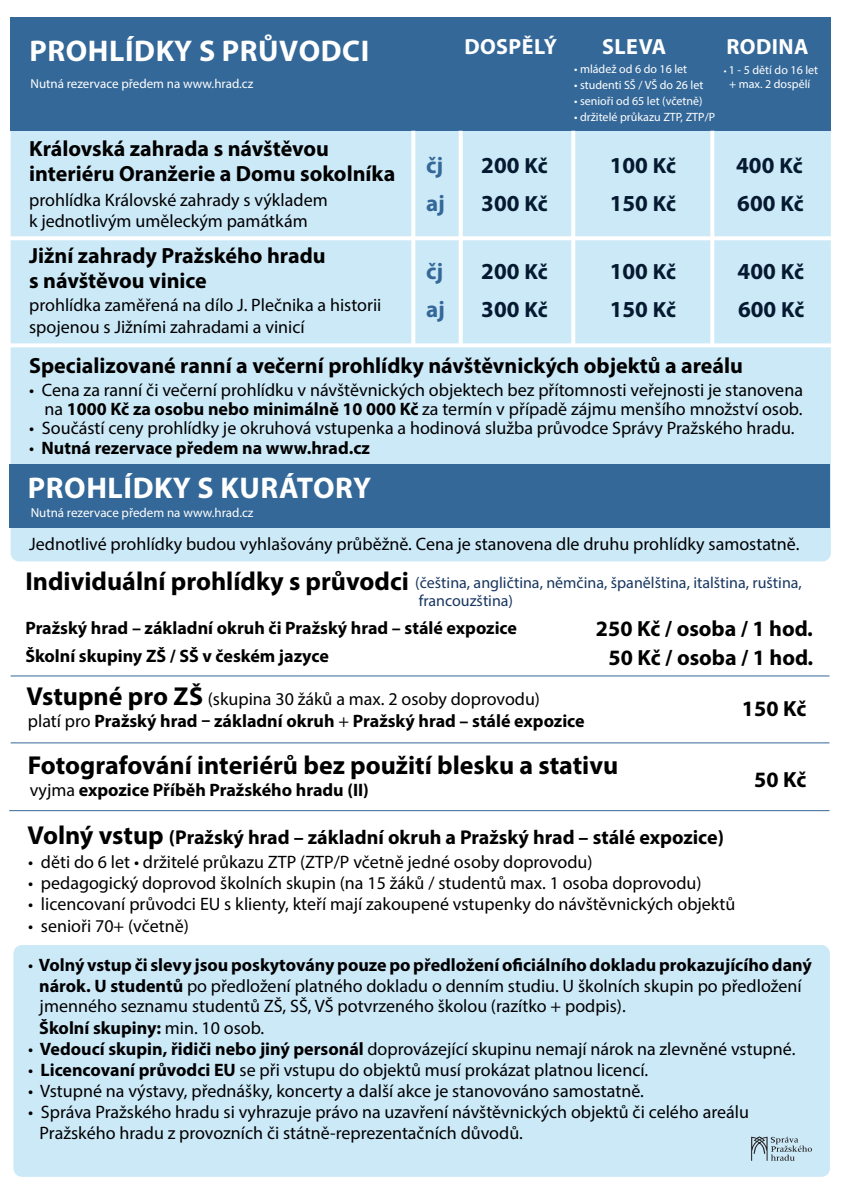
<style>
.page{position:relative;width:842px;height:1191px;background:#fff}
.page>*{position:absolute;margin:0;border:0;box-sizing:border-box;transform-origin:0 0}
.t1{font:700 30px "Myriad Pro";letter-spacing:.02em;color:#fff}
.t2{font:700 26px "Myriad Pro";color:#000001}
.t3{font:700 23px "Myriad Pro";color:#051a30}
.t4{font:700 23px "Myriad Pro";color:#346898}
.t5{font:700 22px/25px "Myriad Pro";color:#000001}
.t6{font:700 22px "Myriad Pro";letter-spacing:.02em;color:#fff}
.t7{font:700 20px "Myriad Pro";color:#000001}
.t8{font:18px/20.5px "Myriad Pro";color:#000002}
.t9{font:18px/19px "Myriad Pro";color:#000001;text-align:right}
.t10{font:700 18px/21.6px "Myriad Pro";color:#000001}
.t11{font:700 18px "Myriad Pro";color:#000002}
.t12{font:16px/18px "Myriad Pro";color:#183661}
.t13{font:13px "Myriad Pro";color:#fff}
.t14{font:12px/14.4px "Myriad Pro";color:#fff;text-align:center}
.s1{font-size:10px}
.s2{font-size:22px}
.s3{font-weight:700}
.s4{font-weight:400}
.s5{font-size:26px}
</style>
<div class="page">
<div style="left:13px;top:945px;width:817px;height:231px;background:#cce9f7;border-radius:9px"></div>
<hr style="left:11px;top:675px;width:818px;height:1px;background:#346898">
<hr style="left:9px;top:810px;width:820px;height:1px;background:#346898">
<hr style="left:11px;top:742px;width:818px;height:1px;background:#346898">
<svg style="left:751px;top:1136px;width:61px;height:24px"></svg>
<div style="left:11px;top:18px;width:820px;height:543px;background:#cce9f7;border-radius:9px"></div>
<svg style="left:11px;top:236px;width:820px;height:4px;background:#fbfdfe"></svg>
<svg style="left:11px;top:343px;width:820px;height:4px;background:#fafcfe"></svg>
<div style="left:11px;top:17px;width:820px;height:113px;background:#346898"></div>
<div style="left:10px;top:464px;width:819px;height:63px;background:#346898"></div>
<svg style="left:571px;top:131px;width:4px;height:215px"></svg>
<svg style="left:710px;top:131px;width:4px;height:215px"></svg>
<svg style="left:459px;top:131px;width:4px;height:215px"></svg>
<svg style="left:411px;top:131px;width:4px;height:213px"></svg>
<h1 class="t1" style="left:29px;top:32px;width:341px">PROHLÍDKY S PRŮVODCI</h1>
<p class="t13" style="left:30px;top:76px;width:224px">Nutná rezervace předem na www.hrad.cz</p>
<p class="t5" style="left:29px;top:135px;width:368px">Královská zahrada s návštěvou interiéru Oranžerie a Domu sokolníka</p>
<p class="t8" style="left:29px;top:188px;width:300px;line-height:21.6px">prohlídka Královské zahrady s výkladem k jednotlivým uměleckým památkám</p>
<p class="t5" style="left:29px;top:242px;width:298px">Jižní zahrady Pražského hradu s návštěvou vinice</p>
<p class="t8" style="left:29px;top:294px;width:354px;line-height:21.6px">prohlídka zaměřená na dílo J. Plečnika a historii spojenou s Jižními zahradami a vinicí</p>
<p class="t6" style="left:464px;top:33px;width:94px">DOSPĚLÝ</p>
<p class="t6" style="left:602px;top:33px;width:66px">SLEVA</p>
<p class="t6" style="left:726px;top:33px;width:84px">RODINA</p>
<p class="t14" style="left:574px;top:61px;width:115px">• mládež od 6 do 16 let</p>
<p class="t14" style="left:574px;top:77px;width:131px">• studenti SŠ / VŠ do 26 let</p>
<p class="t14" style="left:574px;top:93px;width:130px">• senioři od 65 let (včetně)</p>
<p class="t14" style="left:574px;top:109px;width:143px">• držitelé průkazu ZTP, ZTP/P</p>
<p class="t14" style="left:724px;top:62px;width:96px"><span class="s1">•</span> 1 - 5 dětí do 16 let + max. 2 dospělí</p>
<p class="t4" style="left:426px;top:150px;width:19px">čj</p>
<p class="t3" style="left:481px;top:150px;width:68px">200 <span class="s2">Kč</span></p>
<p class="t3" style="left:610px;top:150px;width:68px">100 <span class="s2">Kč</span></p>
<p class="t3" style="left:736px;top:150px;width:68px">400 <span class="s2">Kč</span></p>
<p class="t4" style="left:426px;top:188px;width:20px">aj</p>
<p class="t3" style="left:481px;top:188px;width:68px">300 <span class="s2">Kč</span></p>
<p class="t3" style="left:610px;top:188px;width:68px">150 <span class="s2">Kč</span></p>
<p class="t3" style="left:737px;top:188px;width:68px">600 <span class="s2">Kč</span></p>
<p class="t4" style="left:426px;top:256px;width:19px">čj</p>
<p class="t3" style="left:481px;top:256px;width:68px">200 <span class="s2">Kč</span></p>
<p class="t3" style="left:610px;top:256px;width:68px">100 <span class="s2">Kč</span></p>
<p class="t3" style="left:738px;top:256px;width:68px">400 <span class="s2">Kč</span></p>
<p class="t4" style="left:426px;top:294px;width:20px">aj</p>
<p class="t3" style="left:481px;top:294px;width:68px">300 <span class="s2">Kč</span></p>
<p class="t3" style="left:610px;top:294px;width:68px">150 <span class="s2">Kč</span></p>
<p class="t3" style="left:738px;top:294px;width:68px">600 <span class="s2">Kč</span></p>
<p class="t5" style="left:29px;top:353px;width:715px">Specializované ranní a večerní prohlídky návštěvnických objektů a areálu</p>
<p class="t9" style="left:29px;top:380px;width:775px">• Cena za ranní či večerní prohlídku v návštěvnických objektech bez přítomnosti veřejnosti je stanovena na <span class="s3">1000 Kč za osobu nebo minimálně 10 000 Kč</span> za termín v případě zájmu menšího množství osob.</p>
<p class="t9" style="left:29px;top:418px;width:767px">• Součástí ceny prohlídky je okruhová vstupenka a hodinová služba průvodce Správy Pražského hradu.</p>
<p class="t10" style="left:29px;top:437px;width:342px"><span class="s4">•</span> Nutná rezervace předem na www.hrad.cz</p>
<h1 class="t1" style="left:28px;top:468px;width:345px">PROHLÍDKY S KURÁTORY</h1>
<p class="t13" style="left:31px;top:505px;width:224px">Nutná rezervace předem na www.hrad.cz</p>
<p class="t8" style="left:29px;top:533px;width:772px">Jednotlivé prohlídky budou vyhlašovány průběžně. Cena je stanovena dle druhu prohlídky samostatně.</p>
<p class="t12" style="left:415px;top:574px;width:388px">(čeština, angličtina, němčina, španělština, italština, ruština, francouzština)</p>
<h2 class="t2" style="left:25px;top:564px;width:385px">Individuální prohlídky s průvodci</h2>
<p class="t10" style="left:25px;top:613px;width:493px;line-height:28.3px">Pražský hrad – základní okruh či Pražský hrad – stálé expozice<br>Školní skupiny ZŠ / SŠ v českém jazyce</p>
<p class="t5" style="left:596px;top:615px;width:219px">250 Kč / osoba / 1 hod.</p>
<p class="t5" style="left:608px;top:644px;width:206px">50 Kč / osoba / 1 hod.</p>
<p class="t10" style="left:27px;top:688px;width:560px"><span class="s5">Vstupné pro ZŠ</span> <span class="s4">(skupina 30 žáků a max. 2 osoby doprovodu)<br>platí pro</span> Pražský hrad – základní okruh <span class="s4">+</span> Pražský hrad – stálé expozice</p>
<h2 class="t2" style="left:28px;top:748px;width:592px">Fotografování interiérů bez použití blesku a stativu</h2>
<p class="t10" style="left:30px;top:779px;width:341px"><span class="s4">vyjma</span> expozice Příběh Pražského hradu (II)</p>
<p class="t5" style="left:742px;top:695px;width:66px">150 Kč</p>
<p class="t5" style="left:754px;top:766px;width:54px">50 Kč</p>
<p class="t7" style="left:28px;top:824px;width:698px"><span class="s5">Volný vstup</span> (Pražský hrad – základní okruh a Pražský hrad – stálé expozice)</p>
<p class="t9" style="left:28px;top:852px;width:566px">• děti do 6 let • držitelé průkazu ZTP (ZTP/P včetně jedné osoby doprovodu)</p>
<p class="t9" style="left:28px;top:873px;width:675px">• pedagogický doprovod školních skupin (na 15 žáků / studentů max. 1 osoba doprovodu)</p>
<p class="t9" style="left:28px;top:894px;width:708px">• licencovaní průvodci EU s klienty, kteří mají zakoupené vstupenky do návštěvnických objektů</p>
<p class="t9" style="left:28px;top:915px;width:162px">• senioři 70+ (včetně)</p>
<p class="t8" style="left:39px;top:954px;width:774px;text-indent:-11px">• <span class="s3">Volný vstup či slevy jsou poskytovány pouze po předložení oficiálního dokladu prokazujícího daný nárok. U studentů</span> po předložení platného dokladu o denním studiu. U školních skupin po předložení jmenného seznamu studentů ZŠ, SŠ, VŠ potvrzeného školou (razítko + podpis).</p>
<p class="t11" style="left:39px;top:1016px;width:227px">Školní skupiny: <span class="s4">min. 10 osob.</span></p>
<p class="t8" style="left:28px;top:1038px;width:769px">• <span class="s3">Vedoucí skupin, řidiči nebo jiný personál</span> doprovázející skupinu nemají nárok na zlevněné vstupné.</p>
<p class="t8" style="left:28px;top:1059px;width:622px">• <span class="s3">Licencovaní průvodci EU</span> se při vstupu do objektů musí prokázat platnou licencí.</p>
<p class="t8" style="left:28px;top:1080px;width:617px">• Vstupné na výstavy, přednášky, koncerty a další akce je stanovováno samostatně.</p>
<p class="t8" style="left:40px;top:1101px;width:711px;line-height:21px;text-indent:-11px">• Správa Pražského hradu si vyhrazuje právo na uzavření návštěvnických objektů či celého areálu<br>Pražského hradu z provozních či státně-reprezentačních důvodů.</p>
</div>
